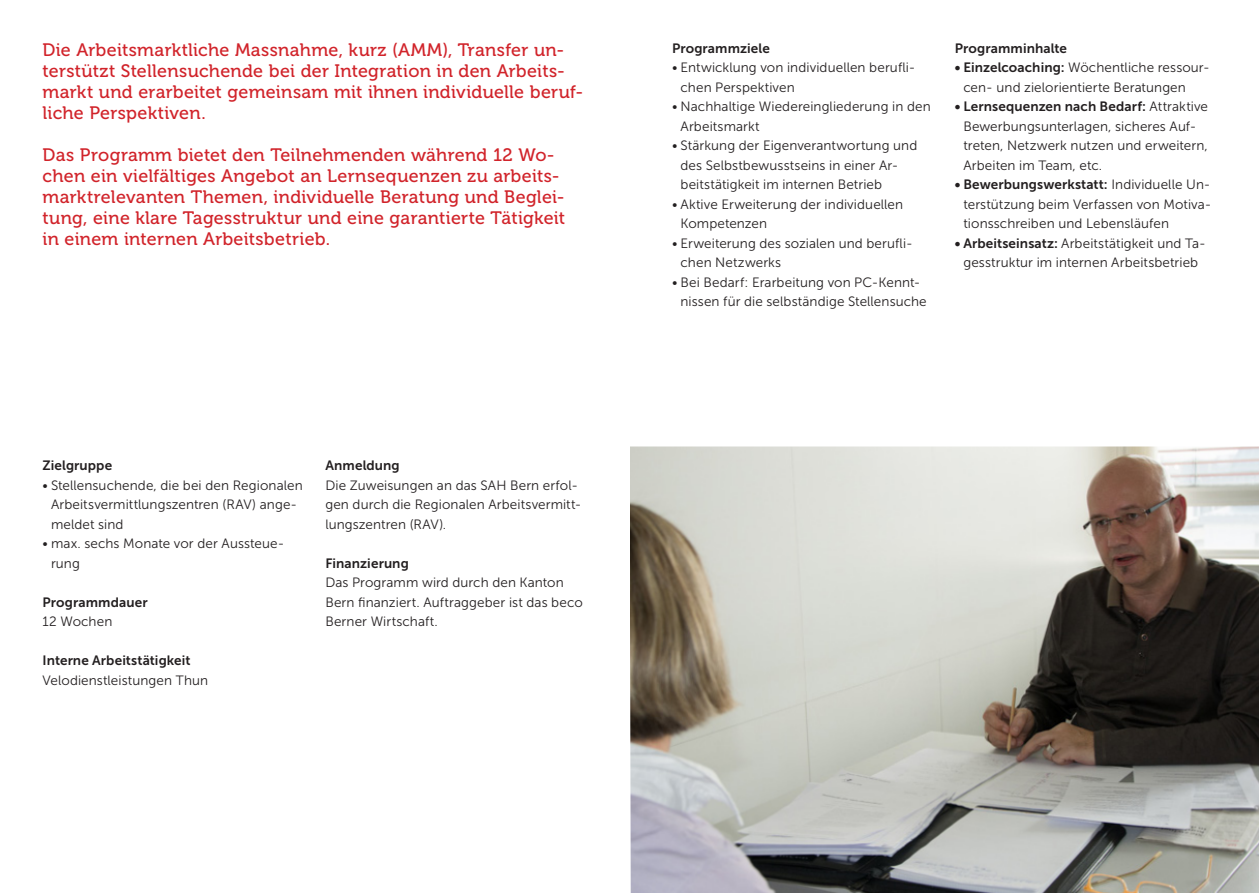
<style>
.page{position:relative;width:1259px;height:893px;background:#fff}
.page>*{position:absolute;margin:0;border:0;box-sizing:border-box;transform-origin:0 0}
.t1{font:18px/21px "Museo 500";letter-spacing:.015em;color:#d1232a}
.t2{font:13.5px/19.5px "Museo Sans 300";letter-spacing:.01em;color:#231f20}
.t3{font:13.5px "Museo Sans 700";letter-spacing:.01em;color:#231f20}
.s1{font-family:"Museo Sans 700"}
.s2{font-family:"Museo Sans 300"}
</style>
<div class="page">
<img style="left:630px;top:446px;width:629px;height:447px">
<h1 class="t1" style="left:43px;top:40px;width:542px">Die Arbeitsmarktliche Massnahme, kurz (AMM), Transfer un&shy;terstützt Stellensuchende bei der Integration in den Arbeits&shy;markt und erarbeitet gemeinsam mit ihnen individuelle beruf&shy;liche Perspektiven.</h1>
<p class="t1" style="left:43px;top:145px;width:524px">Das Programm bietet den Teilnehmenden während 12 Wo&shy;chen ein vielfältiges Angebot an Lernsequenzen zu arbeits&shy;marktrelevanten Themen, individuelle Beratung und Beglei&shy;tung, eine klare Tagesstruktur und eine garantierte Tätigkeit in einem internen Arbeitsbetrieb.</p>
<p class="t3" style="left:43px;top:458px;width:71px">Zielgruppe</p>
<p class="t2" style="left:51px;top:476px;width:253px;text-indent:-9px">• Stellensuchende, die bei den Regionalen<br>Arbeitsvermittlungszentren (RAV) ange&shy;meldet sind</p>
<p class="t2" style="left:51px;top:534px;width:235px;text-indent:-9px">• max. sechs Monate vor der Aussteue&shy;rung</p>
<p class="t3" style="left:43px;top:595px;width:107px">Programmdauer</p>
<p class="t2" style="left:43px;top:612px;width:71px">12 Wochen</p>
<p class="t3" style="left:43px;top:653px;width:150px">Interne Arbeitstätigkeit</p>
<p class="t2" style="left:43px;top:671px;width:167px">Velodienstleistungen Thun</p>
<p class="t3" style="left:325px;top:458px;width:76px">Anmeldung</p>
<p class="t2" style="left:325px;top:476px;width:258px">Die Zuweisungen an das SAH Bern erfol&shy;gen durch die Regionalen Arbeitsvermitt&shy;lungszentren (RAV).</p>
<p class="t3" style="left:325px;top:556px;width:85px">Finanzierung</p>
<p class="t2" style="left:325px;top:573px;width:259px">Das Programm wird durch den Kanton<br>Bern finanziert. Auftraggeber ist das beco<br>Berner Wirtschaft.</p>
<p class="t3" style="left:672px;top:41px;width:99px">Programmziele</p>
<p class="t2" style="left:680px;top:58px;width:236px;text-indent:-9px">• Entwicklung von individuellen berufli&shy;chen Perspektiven</p>
<p class="t2" style="left:680px;top:97px;width:252px;text-indent:-9px">• Nachhaltige Wiedereingliederung in den<br>Arbeitsmarkt</p>
<p class="t2" style="left:680px;top:136px;width:238px;text-indent:-9px">• Stärkung der Eigenverantwortung und des Selbstbewusstseins in einer Ar&shy;beitstätigkeit im internen Betrieb</p>
<p class="t2" style="left:680px;top:194px;width:224px;text-indent:-9px">• Aktive Erweiterung der individuellen<br>Kompetenzen</p>
<p class="t2" style="left:680px;top:233px;width:234px;text-indent:-9px">• Erweiterung des sozialen und berufli&shy;chen Netzwerks</p>
<p class="t2" style="left:680px;top:272px;width:248px;text-indent:-9px">• Bei Bedarf: Erarbeitung von PC-Kennt&shy;nissen für die selbständige Stellensuche</p>
<p class="t3" style="left:955px;top:40px;width:114px">Programminhalte</p>
<p class="t2" style="left:963px;top:58px;width:248px;text-indent:-9px"><span class="s1">• Einzelcoaching:</span> Wöchentliche ressour&shy;cen- und zielorientierte Beratungen</p>
<p class="t3" style="left:955px;top:99px;width:255px">• Lernsequenzen nach Bedarf: <span class="s2">Attraktive</span></p>
<p class="t2" style="left:963px;top:116px;width:246px">Bewerbungsunterlagen, sicheres Auf&shy;treten, Netzwerk nutzen und erweitern,<br>Arbeiten im Team, etc.</p>
<p class="t3" style="left:955px;top:177px;width:257px">• Bewerbungswerkstatt: <span class="s2">Individuelle Un-</span></p>
<p class="t2" style="left:963px;top:194px;width:250px">terstützung beim Verfassen von Motiva&shy;tionsschreiben und Lebensläufen</p>
<p class="t2" style="left:955px;top:233px;width:252px;text-align:center"><span class="s1">• Arbeitseinsatz:</span> Arbeitstätigkeit und Ta&shy;gesstruktur im internen Arbeitsbetrieb</p>
</div>
